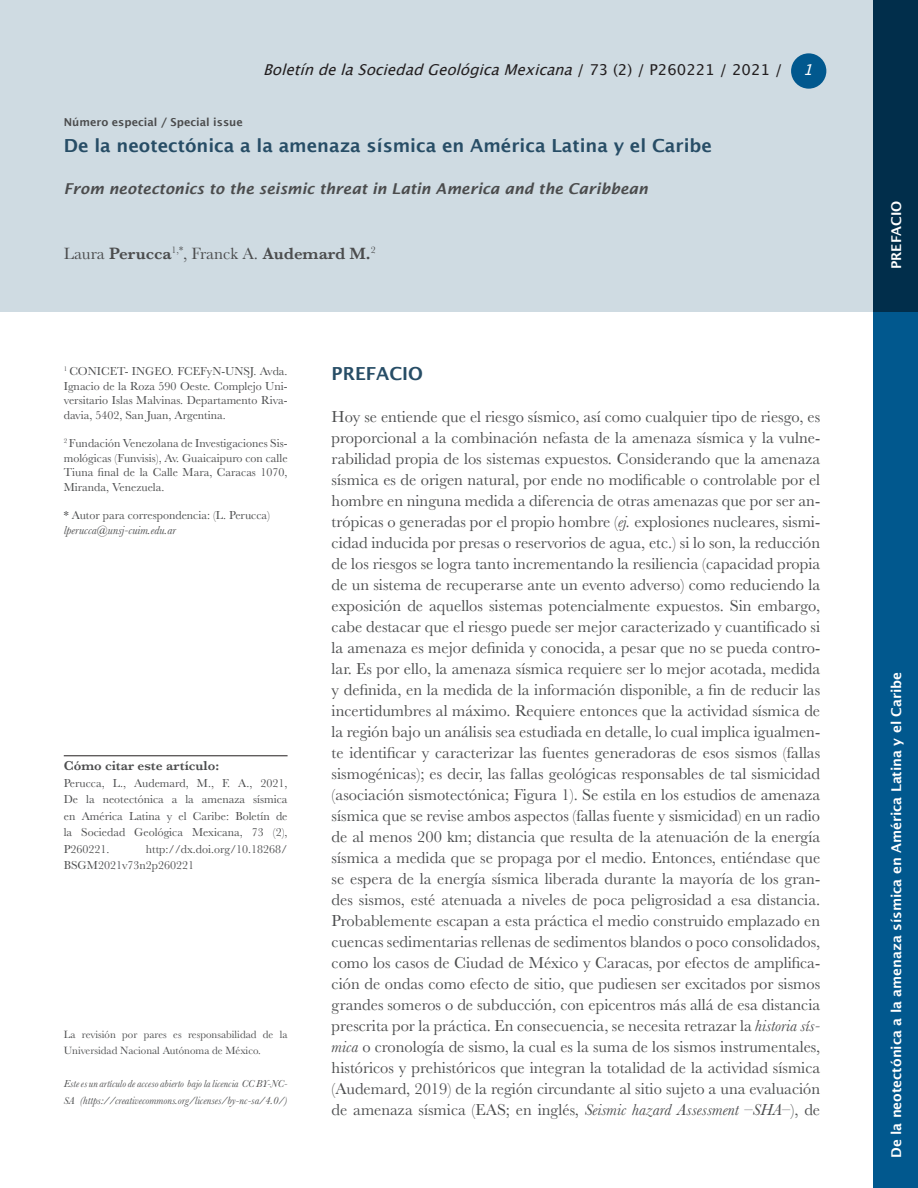
<style>
.page{position:relative;width:918px;height:1188px;background:#fff}
.page>*{position:absolute;margin:0;border:0;box-sizing:border-box;transform-origin:0 0}
.Título{font:600 18px "Lucida Sans";color:#274d66}
.Resumen__Título{font:600 18px "Lucida Sans";color:#274d66}
.Autores{font:600 16.95px "Baskerville";color:#4b4c4d}
.Resumen__Título-2{font:16.5px/21px "Baskerville";color:#4b4c4d;text-align:justify}
.Subtitle{font:italic 600 15px "Lucida Sans";color:#4b4c4d}
.t1{font:italic 15px "Lucida Grande";color:#231f20}
.t2{font:italic 15px "Lucida Grande";color:#fff}
.Sección{font:600 13.5px "Lucida Sans";color:#fff}
.Pie_de_figura{font:600 13.5px "Baskerville";color:#4b4c4d}
.Adscripción{font:12px/14.4px "Baskerville";color:#4b4c4d;text-align:justify}
.Pie_de_figura-2{font:12px/16.5px "Baskerville";color:#4b4c4d;text-align:justify}
.Adscripción_correo{font:italic 12px "Baskerville";color:#4b4c4d}
.t3{font:10.95px/16.5px "Baskerville";color:#4b4c4d}
.t4{font:italic 10.95px "Baskerville";color:#4b4c4d}
.Pie_de_figura-3{font:600 10.95px "Lucida Sans";color:#4b4c4d}
.t5{font:italic 10.5px "Baskerville";color:#4b4c4d}
.s1{font-style:normal}
.s2{font-weight:400}
.s3{font-size:10.5px}
.s4{font-style:italic}
</style>
<div class="page">
<div style="left:0;top:0;width:874px;height:311px;background:#cfdbe2"></div>
<div style="left:874px;top:311px;width:44px;height:877px;background:#01588e"></div>
<div style="left:874px;top:0;width:44px;height:311px;background:#012e4b"></div>
<div style="left:791px;top:53px;width:35px;height:36px;background:#01588e;border-radius:50%"></div>
<hr style="left:64px;top:756px;width:224px;height:1px;background:#231f20">
<p class="Pie_de_figura-3" style="left:64px;top:116px;width:181px">Número especial / Special issue</p>
<p class="t1" style="left:263px;top:61px;width:521px">BoletíndelaSociedadGeológicaMexicana<span class="s1">/ 7 3 ( 2 ) / P 2 6 0 2 2 1 / 2 0 2 1 /</span></p>
<p class="t2" style="left:803px;top:61px;width:19px">1</p>
<p class="Título" style="left:64px;top:136px;width:650px">De la neotectónica a la amenaza sísmica en América Latina y el Caribe</p>
<p class="Subtitle" style="left:64px;top:180px;width:586px">From neotectonics to the seismic threat in Latin America and the Caribbean</p>
<p class="Autores" style="left:64px;top:242px;width:313px"><span class="s2">Laura</span> Perucca<sup>1,*</sup><span class="s2">, Franck A.</span> Audemard M.<sup>2</sup></p>
<p class="Adscripción" style="left:64px;top:365px;width:225px"><sup>1</sup> CONICET- INGEO. FCEFyN-UNSJ. Avda.<br>Ignacio de la Roza 590 Oeste. Complejo Uni&shy;versitario Islas Malvinas. Departamento Riva&shy;davia, 5402, San Juan, Argentina.</p>
<p class="Adscripción" style="left:64px;top:437px;width:225px"><sup>2</sup> Fundación Venezolana de Investigaciones Sis&shy;mológicas (Funvisis), Av. Guaicaipuro con calle Tiuna final de la Calle Mara, Caracas 1070, Miranda, Venezuela.</p>
<p class="Adscripción" style="left:64px;top:509px;width:208px">* Autor para correspondencia: (L. Perucca)</p>
<p class="Adscripción_correo" style="left:64px;top:522px;width:114px">lperucca@unsj-cuim.edu.ar</p>
<p class="Pie_de_figura" style="left:64px;top:756px;width:157px">Cómo citar este artículo:</p>
<p class="Pie_de_figura-2" style="left:64px;top:775px;width:225px">Perucca, L., Audemard, M., F. A., 2021, De la neotectónica a la amenaza sísmica en América Latina y el Caribe: Boletín de la Sociedad Geológica Mexicana, 73 (2), P260221.</p>
<p class="Pie_de_figura-2" style="left:64px;top:841px;width:225px;text-indent:82px">http://dx.doi.org/10.18268/<br>BSGM2021v73n2p260221</p>
<p class="t3" style="left:64px;top:1026px;width:225px">La revisión por pares es responsabilidad de la<br>Universidad Nacional Autónoma de México.</p>
<p class="t5" style="left:64px;top:1077px;width:225px">Este es un artículo de acceso abierto bajo la licencia CC BY-NC-</p>
<p class="t4" style="left:64px;top:1093px;width:225px"><span class="s3">SA</span> (https://creativecommons.org/licenses/by-nc-sa/4.0/)</p>
<p class="Resumen__Título" style="left:332px;top:363px;width:93px">PREFACIO</p>
<p class="Resumen__Título-2" style="left:332px;top:406px;width:490px">Hoy se entiende que el riesgo sísmico, así como cualquier tipo de riesgo, es proporcional a la combinación nefasta de la amenaza sísmica y la vulne&shy;rabilidad propia de los sistemas expuestos. Considerando que la amenaza sísmica es de origen natural, por ende no modificable o controlable por el hombre en ninguna medida a diferencia de otras amenazas que por ser an&shy;trópicas o generadas por el propio hombre (<span class="s4">ej.</span> explosiones nucleares, sismi&shy;cidad inducida por presas o reservorios de agua, etc.) si lo son, la reducción de los riesgos se logra tanto incrementando la resiliencia (capacidad propia de un sistema de recuperarse ante un evento adverso) como reduciendo la exposición de aquellos sistemas potencialmente expuestos. Sin embargo, cabe destacar que el riesgo puede ser mejor caracterizado y cuantificado si la amenaza es mejor definida y conocida, a pesar que no se pueda contro&shy;lar. Es por ello, la amenaza sísmica requiere ser lo mejor acotada, medida y definida, en la medida de la información disponible, a fin de reducir las incertidumbres al máximo. Requiere entonces que la actividad sísmica de la región bajo un análisis sea estudiada en detalle, lo cual implica igualmen&shy;te identificar y caracterizar las fuentes generadoras de esos sismos (fallas sismogénicas); es decir, las fallas geológicas responsables de tal sismicidad (asociación sismotectónica; Figura 1). Se estila en los estudios de amenaza sísmica que se revise ambos aspectos (fallas fuente y sismicidad) en un radio de al menos 200 km; distancia que resulta de la atenuación de la energía sísmica a medida que se propaga por el medio. Entonces, entiéndase que se espera de la energía sísmica liberada durante la mayoría de los gran&shy;des sismos, esté atenuada a niveles de poca peligrosidad a esa distancia.<br>Probablemente escapan a esta práctica el medio construido emplazado en cuencas sedimentarias rellenas de sedimentos blandos o poco consolidados, como los casos de Ciudad de México y Caracas, por efectos de amplifica&shy;ción de ondas como efecto de sitio, que pudiesen ser excitados por sismos grandes someros o de subducción, con epicentros más allá de esa distancia prescrita por la práctica. En consecuencia, se necesita retrazar la <span class="s4">historia sís&shy;mica</span> o cronología de sismo, la cual es la suma de los sismos instrumentales, históricos y prehistóricos que integran la totalidad de la actividad sísmica (Audemard, 2019) de la región circundante al sitio sujeto a una evaluación de amenaza sísmica (EAS; en inglés, <span class="s4">Seismic hazard Assessment</span> –<span class="s4">SHA</span>–), de</p>
<p class="Sección" style="left:889px;top:269px;width:70px;rotate:-90deg">PREFACIO</p>
<p class="Sección" style="left:889px;top:1158px;width:488px;rotate:-90deg">De la neotectónica a la amenaza sísmica en América Latina y el Caribe</p>
</div>
